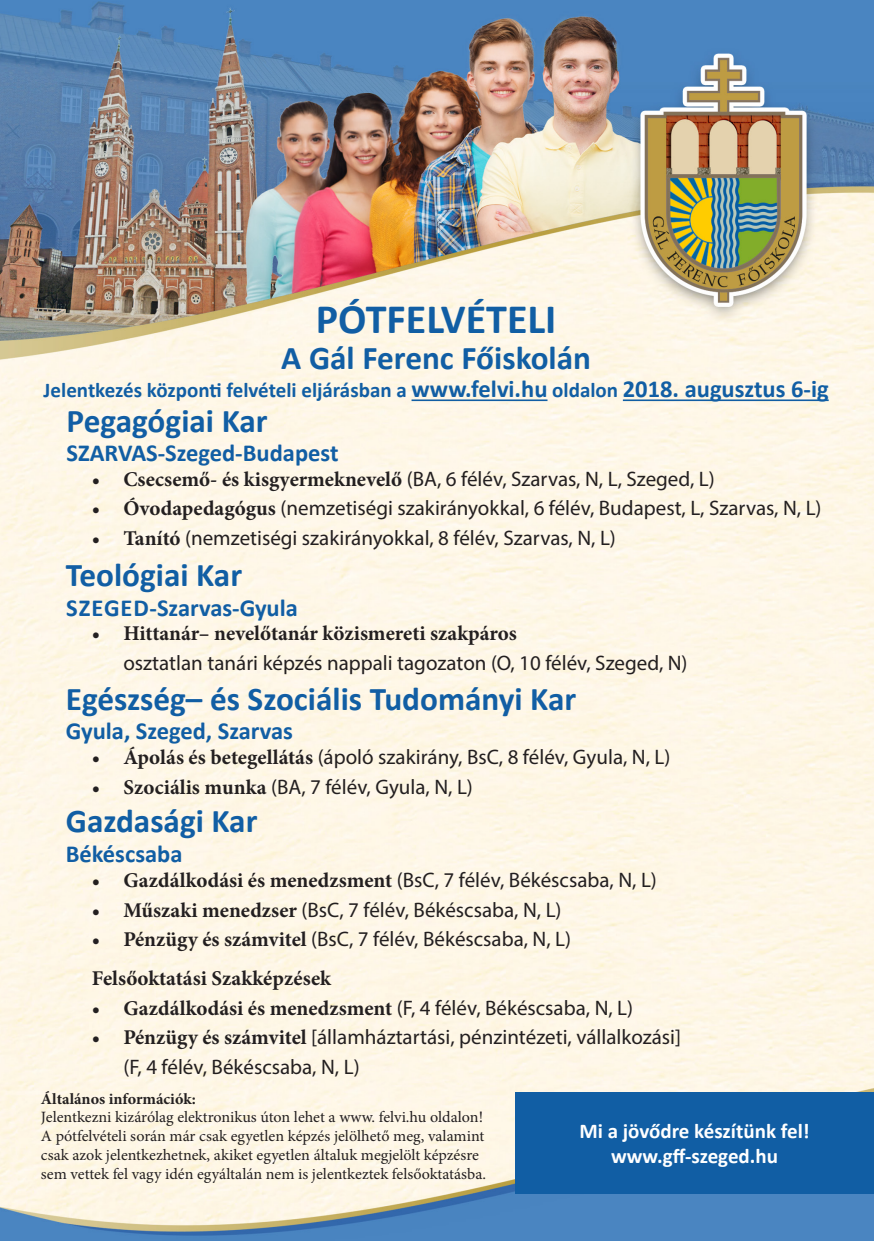
<style>
.page{position:relative;width:874px;height:1241px;background:#fff}
.page>*{position:absolute;margin:0;border:0;box-sizing:border-box;transform-origin:0 0}
.t1{font:700 42px "Calibri";color:#115ea4}
.t2{font:700 33.25px "Calibri";color:#115ea4}
.t3{font:700 24.5px "Calibri";color:#115ea4}
.t4{font:21px "Myriad Pro";color:#231f20}
.t5{font:700 21px "Minion Pro";color:#231f20}
.t6{font:700 21px "Calibri";color:#115ea4}
.t7{font:700 21px "Calibri";color:#fff}
.t8{font:15.75px/18.9px "Minion Pro";color:#231f20}
.t9{font:700 15.75px "Minion Pro";color:#231f20}
.s1{font-size:24.5px}
.s2{font-family:"Minion Pro";font-weight:700}
.s3{font-family:"Myriad Pro";font-weight:400}
</style>
<div class="page">
<img style="left:0;top:0;width:873px;height:1240px">
<hr style="left:411px;top:399px;width:136px;height:2px;background:#115ea4">
<hr style="left:622px;top:399px;width:206px;height:2px;background:#115ea4">
<div style="left:515px;top:1091px;width:358px;height:102px;background:#115ea4"></div>
<p class="t1" style="left:315px;top:289px;width:242px">PÓTFELVÉTELI</p>
<p class="t2" style="left:281px;top:335px;width:311px">A Gál Ferenc Főiskolán</p>
<p class="t6" style="left:44px;top:375px;width:786px">Jelentkezés központi felvételi eljárásban a <span class="s1">www.felvi.hu</span> oldalon <span class="s1">2018. augusztus 6-ig</span></p>
<p class="t2" style="left:67px;top:397px;width:202px">Pegagógiai Kar</p>
<p class="t3" style="left:67px;top:436px;width:273px">SZARVAS-Szeged-Budapest</p>
<p class="t4" style="left:92px;top:465px;width:624px"><span class="s2">• Csecsemő- és kisgyermeknevelő</span> (BA, 6 félév, Szarvas, N, L, Szeged, L)</p>
<p class="t4" style="left:92px;top:495px;width:730px"><span class="s2">• Óvodapedagógus</span> (nemzetiségi szakirányokkal, 6 félév, Budapest, L, Szarvas, N, L)</p>
<p class="t4" style="left:92px;top:525px;width:525px"><span class="s2">• Tanító</span> (nemzetiségi szakirányokkal, 8 félév, Szarvas, N, L)</p>
<p class="t2" style="left:66px;top:551px;width:178px">Teológiai Kar</p>
<p class="t3" style="left:66px;top:590px;width:233px">SZEGED-Szarvas-Gyula</p>
<p class="t5" style="left:92px;top:618px;width:426px">• Hittanár– nevelőtanár közismereti szakpáros</p>
<p class="t4" style="left:123px;top:650px;width:565px">osztatlan tanári képzés nappali tagozaton (O, 10 félév, Szeged, N)</p>
<p class="t2" style="left:66px;top:675px;width:511px">Egészség– és Szociális Tudományi Kar</p>
<p class="t3" style="left:66px;top:714px;width:228px">Gyula, Szeged, Szarvas</p>
<p class="t4" style="left:92px;top:744px;width:579px"><span class="s2">• Ápolás és betegellátás</span> (ápoló szakirány, BsC, 8 félév, Gyula, N, L)</p>
<p class="t4" style="left:92px;top:774px;width:382px"><span class="s2">• Szociális munka</span> (BA, 7 félév, Gyula, N, L)</p>
<p class="t2" style="left:66px;top:797px;width:193px">Gazdasági Kar</p>
<p class="t3" style="left:66px;top:836px;width:118px">Békéscsaba</p>
<p class="t4" style="left:92px;top:866px;width:566px"><span class="s2">• Gazdálkodási és menedzsment</span> (BsC, 7 félév, Békéscsaba, N, L)</p>
<p class="t4" style="left:92px;top:896px;width:471px"><span class="s2">• Műszaki menedzser</span> (BsC, 7 félév, Békéscsaba, N, L)</p>
<p class="t4" style="left:92px;top:926px;width:480px"><span class="s2">• Pénzügy és számvitel</span> (BsC, 7 félév, Békéscsaba, N, L)</p>
<p class="t5" style="left:92px;top:963px;width:240px">Felsőoktatási Szakképzések</p>
<p class="t5" style="left:92px;top:992px;width:542px">• Gazdálkodási és menedzsment <span class="s3">(F, 4 félév, Békéscsaba, N, L)</span></p>
<p class="t4" style="left:92px;top:1024px;width:590px"><span class="s2">• Pénzügy és számvitel</span> [államháztartási, pénzintézeti, vállalkozási]</p>
<p class="t4" style="left:123px;top:1053px;width:237px">(F, 4 félév, Békéscsaba, N, L)</p>
<p class="t9" style="left:41px;top:1087px;width:156px">Általános információk:</p>
<p class="t8" style="left:41px;top:1107px;width:443px">Jelentkezni kizárólag elektronikus úton lehet a www. felvi.hu oldalon!</p>
<p class="t8" style="left:41px;top:1126px;width:446px">A pótfelvételi során már csak egyetlen képzés jelölhető meg, valamint csak azok jelentkezhetnek, akiket egyetlen általuk megjelölt képzésre sem vettek fel vagy idén egyáltalán nem is jelentkeztek felsőoktatásba.</p>
<p class="t7" style="left:579px;top:1116px;width:232px">Mi a jövődre készítünk fel!</p>
<p class="t7" style="left:610px;top:1141px;width:168px">www.gff-szeged.hu</p>
</div>
